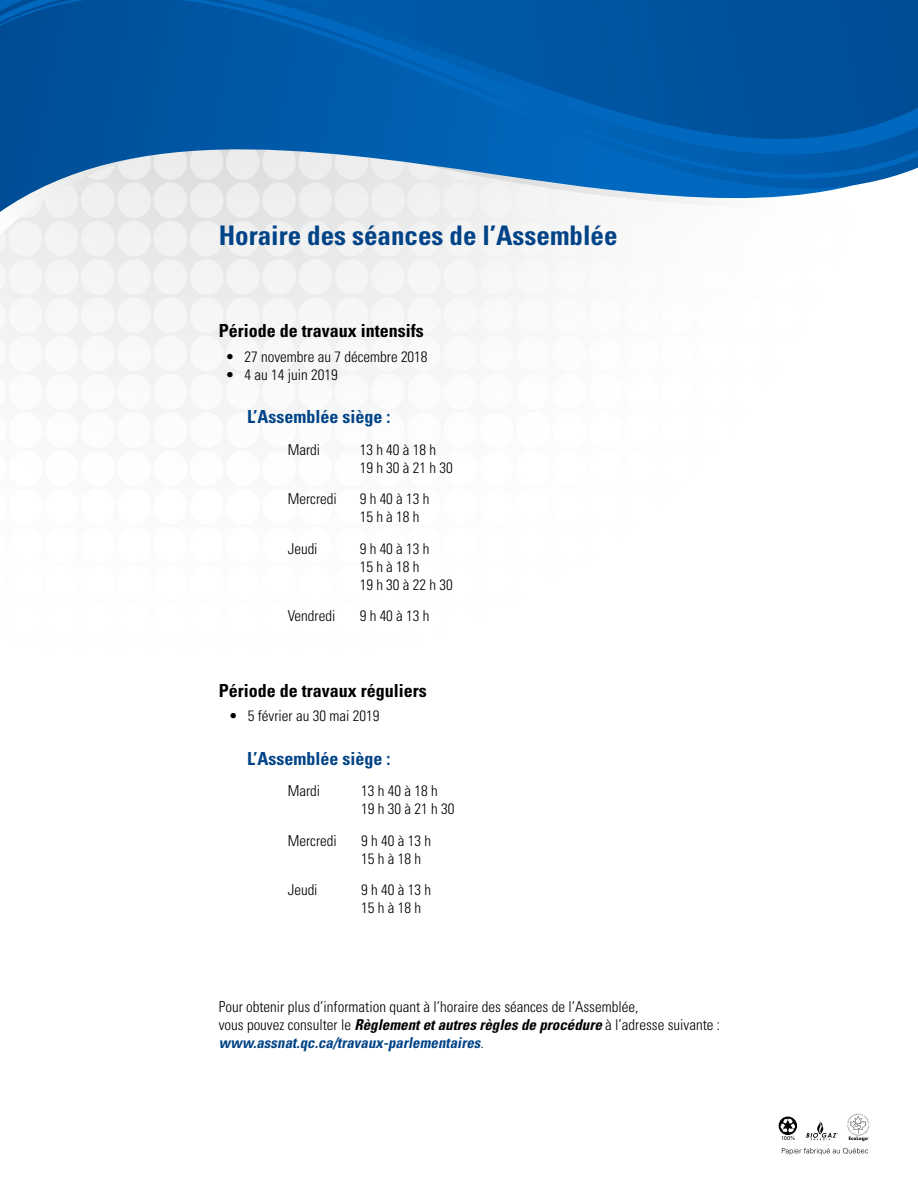
<style>
.page{position:relative;width:918px;height:1188px;background:#fff}
.page>*{position:absolute;margin:0;border:0;box-sizing:border-box;transform-origin:0 0}
.t1{font:700 condensed 27px "Univers LT Std";color:#004387}
.t2{font:700 condensed 18px "Univers LT Std";color:#000}
.t3{font:700 condensed 18px "Univers LT Std";color:#004387}
.t4{font:300 condensed 15px/18px "Univers LT Std";color:#000}
.s1{font-weight:700;font-style:italic}
.s2{font-weight:700;font-style:italic;color:#004387}
.s3{font-style:italic}
</style>
<div class="page">
<svg style="left:0;top:0;width:918px;height:420px"></svg>
<svg style="left:779px;top:1117px;width:18px;height:23px"></svg>
<svg style="left:806px;top:1121px;width:32px;height:19px"></svg>
<svg style="left:847px;top:1114px;width:22px;height:27px"></svg>
<svg style="left:782px;top:1148px;width:86px;height:7px"></svg>
<p class="t1" style="left:219px;top:219px;width:400px">Horaire des séances de l’Assemblée</p>
<p class="t2" style="left:219px;top:320px;width:206px">Période de travaux intensifs</p>
<p class="t4" style="left:225px;top:348px;width:204px">• 27 novembre au 7 décembre 2018</p>
<p class="t4" style="left:225px;top:366px;width:114px">• 4 au 14 juin 2019</p>
<p class="t3" style="left:247px;top:406px;width:145px">L’Assemblée siège :</p>
<p class="t4" style="left:288px;top:440px;width:34px">Mardi</p>
<p class="t4" style="left:360px;top:440px;width:78px">13 h 40 à 18 h</p>
<p class="t4" style="left:360px;top:458px;width:95px">19 h 30 à 21 h 30</p>
<p class="t4" style="left:288px;top:490px;width:51px">Mercredi</p>
<p class="t4" style="left:360px;top:490px;width:71px">9 h 40 à 13 h</p>
<p class="t4" style="left:360px;top:508px;width:61px">15 h à 18 h</p>
<p class="t4" style="left:288px;top:539px;width:31px">Jeudi</p>
<p class="t4" style="left:360px;top:539px;width:71px">9 h 40 à 13 h</p>
<p class="t4" style="left:360px;top:557px;width:61px">15 h à 18 h</p>
<p class="t4" style="left:360px;top:575px;width:95px">19 h 30 à 22 h 30</p>
<p class="t4" style="left:288px;top:607px;width:49px">Vendredi</p>
<p class="t4" style="left:360px;top:607px;width:71px">9 h 40 à 13 h</p>
<p class="t2" style="left:219px;top:679px;width:209px">Période de travaux réguliers</p>
<p class="t4" style="left:229px;top:707px;width:152px">• 5 février au 30 mai 2019</p>
<p class="t3" style="left:247px;top:747px;width:145px">L’Assemblée siège :</p>
<p class="t4" style="left:288px;top:782px;width:34px">Mardi</p>
<p class="t4" style="left:361px;top:782px;width:78px">13 h 40 à 18 h</p>
<p class="t4" style="left:361px;top:800px;width:95px">19 h 30 à 21 h 30</p>
<p class="t4" style="left:288px;top:831px;width:51px">Mercredi</p>
<p class="t4" style="left:361px;top:831px;width:71px">9 h 40 à 13 h</p>
<p class="t4" style="left:361px;top:849px;width:61px">15 h à 18 h</p>
<p class="t4" style="left:288px;top:881px;width:31px">Jeudi</p>
<p class="t4" style="left:361px;top:881px;width:71px">9 h 40 à 13 h</p>
<p class="t4" style="left:361px;top:899px;width:61px">15 h à 18 h</p>
<p class="t4" style="left:219px;top:998px;width:503px">Pour obtenir plus d’information quant à l’horaire des séances de l’Assemblée,<br>vous pouvez consulter le <span class="s1">Règlementetautresrèglesde procédure</span> à l’adresse suivante : <span class="s2">www.assnat.qc.ca/travaux-parlementaires</span><span class="s3">.</span></p>
</div>
